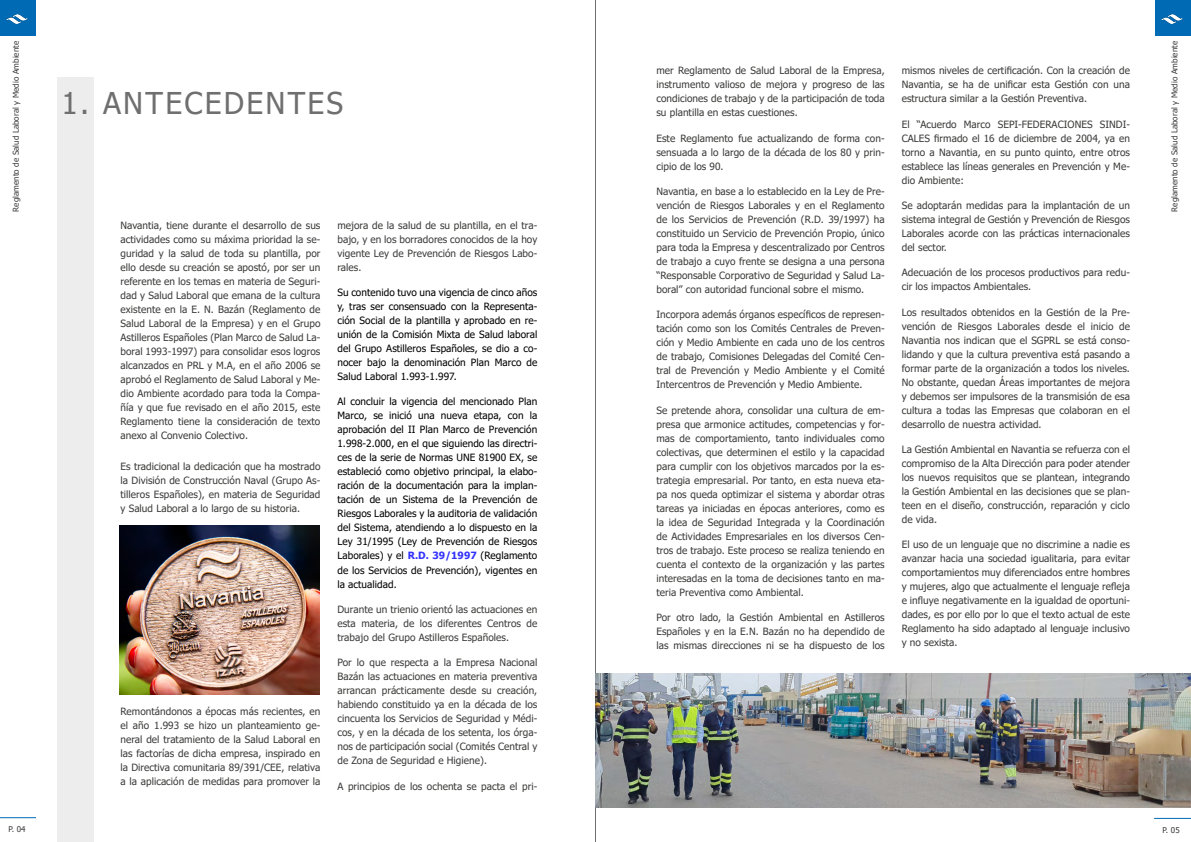
<style>
.page{position:relative;width:1191px;height:842px;background:#fff}
.page>*{position:absolute;margin:0;border:0;box-sizing:border-box;transform-origin:0 0}
.Elena_Título_princip{font:30px "Tahoma";letter-spacing:.075em;color:#706f6f}
.Elena_Texto{font:10px/14px "Tahoma";letter-spacing:.005em;color:#3c3c3b;text-align:justify}
.Elena_Texto-2{font:10px/14px "Tahoma";letter-spacing:.005em;color:#000;text-align:justify}
.Toc_1{font:10px/14px "Tahoma";letter-spacing:.005em;color:#3c3c3b;text-align:justify}
.t1{font:8px "Tahoma";letter-spacing:.005em;color:#3c3c3b}
.s1{font-weight:700;color:#33f}
</style>
<div class="page">
<div style="left:0;top:0;width:36px;height:36px;background:#006ab4"></div>
<div style="left:1155px;top:0;width:36px;height:36px;background:#006ab4"></div>
<img style="left:7px;top:15px;width:20px;height:9px">
<img style="left:1161px;top:15px;width:21px;height:9px">
<hr style="left:0;top:817px;width:36px;height:1px;background:#006ab4">
<hr style="left:1154px;top:818px;width:37px;height:1px;background:#006ab4">
<hr style="left:595px;top:0;width:1px;height:842px;background:#706f6f">
<div style="left:57px;top:78px;width:37px;height:764px;background:#ededed"></div>
<img style="left:595px;top:673px;width:596px;height:135px">
<img style="left:120px;top:525px;width:199px;height:169px">
<p class="t1" style="left:11px;top:211px;width:172px;rotate:-90deg">Reglamento de Salud Laboral y Medio Ambiente</p>
<p class="Elena_Título_princip" style="left:61px;top:83px;width:283px">1. ANTECEDENTES</p>
<p class="Toc_1" style="left:120px;top:219px;width:201px">Navantia, tiene durante el desarrollo de sus actividades como su máxima prioridad la se&shy;guridad y la salud de toda su plantilla, por ello desde su creación se apostó, por ser un referente en los temas en materia de Seguri&shy;dad y Salud Laboral que emana de la cultura existente en la E. N. Bazán (Reglamento de Salud Laboral de la Empresa) y en el Grupo Astilleros Españoles (Plan Marco de Salud La&shy;boral 1993-1997) para consolidar esos logros alcanzados en PRL y M.A, en el año 2006 se aprobó el Reglamento de Salud Laboral y Me&shy;dio Ambiente acordado para toda la Compa&shy;ñía y que fue revisado en el año 2015, este Reglamento tiene la consideración de texto anexo al Convenio Colectivo.</p>
<p class="Elena_Texto" style="left:120px;top:460px;width:201px">Es tradicional la dedicación que ha mostrado la División de Construcción Naval (Grupo As&shy;tilleros Españoles), en materia de Seguridad y Salud Laboral a lo largo de su historia.</p>
<p class="Elena_Texto" style="left:120px;top:705px;width:201px">Remontándonos a épocas más recientes, en el año 1.993 se hizo un planteamiento ge&shy;neral del tratamiento de la Salud Laboral en las factorías de dicha empresa, inspirado en la Directiva comunitaria 89/391/CEE, relativa a la aplicación de medidas para promover la</p>
<p class="Elena_Texto" style="left:337px;top:219px;width:201px">mejora de la salud de su plantilla, en el tra&shy;bajo, y en los borradores conocidos de la hoy vigente Ley de Prevención de Riesgos Labo&shy;rales.</p>
<p class="Elena_Texto-2" style="left:337px;top:286px;width:201px">Su contenido tuvo una vigencia de cinco años y, tras ser consensuado con la Representa&shy;ción Social de la plantilla y aprobado en re&shy;unión de la Comisión Mixta de Salud laboral del Grupo Astilleros Españoles, se dio a co&shy;nocer bajo la denominación Plan Marco de Salud Laboral 1.993-1.997.</p>
<p class="Elena_Texto-2" style="left:337px;top:395px;width:201px">Al concluir la vigencia del mencionado Plan Marco, se inició una nueva etapa, con la aprobación del II Plan Marco de Prevención 1.998-2.000, en el que siguiendo las directri&shy;ces de la serie de Normas UNE 81900 EX, se estableció como objetivo principal, la elabo&shy;ración de la documentación para la implan&shy;tación de un Sistema de la Prevención de Riesgos Laborales y la auditoria de validación del Sistema, atendiendo a lo dispuesto en la Ley 31/1995 (Ley de Prevención de Riesgos Laborales) y el <span class="s1">R.D. 39/1997</span> (Reglamento de los Servicios de Prevención), vigentes en la actualidad.</p>
<p class="Elena_Texto" style="left:337px;top:603px;width:201px">Durante un trienio orientó las actuaciones en esta materia, de los diferentes Centros de trabajo del Grupo Astilleros Españoles.</p>
<p class="Elena_Texto" style="left:337px;top:656px;width:201px">Por lo que respecta a la Empresa Nacional Bazán las actuaciones en materia preventiva arrancan prácticamente desde su creación, habiendo constituido ya en la década de los cincuenta los Servicios de Seguridad y Médi&shy;cos, y en la década de los setenta, los órga&shy;nos de participación social (Comités Central y de Zona de Seguridad e Higiene).</p>
<p class="Elena_Texto" style="left:337px;top:779px;width:201px">A principios de los ochenta se pacta el pri-</p>
<p class="Elena_Texto" style="left:656px;top:64px;width:230px">mer Reglamento de Salud Laboral de la Empresa, instrumento valioso de mejora y progreso de las condiciones de trabajo y de la participación de toda su plantilla en estas cuestiones.</p>
<p class="Elena_Texto" style="left:656px;top:132px;width:230px">Este Reglamento fue actualizando de forma con&shy;sensuada a lo largo de la década de los 80 y prin&shy;cipio de los 90.</p>
<p class="Elena_Texto" style="left:656px;top:185px;width:230px">Navantia, en base a lo establecido en la Ley de Pre&shy;vención de Riesgos Laborales y en el Reglamento de los Servicios de Prevención (R.D. 39/1997) ha constituido un Servicio de Prevención Propio, único para toda la Empresa y descentralizado por Centros de trabajo a cuyo frente se designa a una persona “Responsable Corporativo de Seguridad y Salud La&shy;boral” con autoridad funcional sobre el mismo.</p>
<p class="Elena_Texto" style="left:656px;top:308px;width:230px">Incorpora además órganos específicos de represen&shy;tación como son los Comités Centrales de Preven&shy;ción y Medio Ambiente en cada uno de los centros de trabajo, Comisiones Delegadas del Comité Cen&shy;tral de Prevención y Medio Ambiente y el Comité Intercentros de Prevención y Medio Ambiente.</p>
<p class="Elena_Texto" style="left:656px;top:404px;width:230px">Se pretende ahora, consolidar una cultura de em&shy;presa que armonice actitudes, competencias y for&shy;mas de comportamiento, tanto individuales como colectivas, que determinen el estilo y la capacidad para cumplir con los objetivos marcados por la es&shy;trategia empresarial. Por tanto, en esta nueva eta&shy;pa nos queda optimizar el sistema y abordar otras tareas ya iniciadas en épocas anteriores, como es la idea de Seguridad Integrada y la Coordinación de Actividades Empresariales en los diversos Cen&shy;tros de trabajo. Este proceso se realiza teniendo en cuenta el contexto de la organización y las partes interesadas en la toma de decisiones tanto en ma&shy;teria Preventiva como Ambiental.</p>
<p class="Elena_Texto" style="left:656px;top:611px;width:230px">Por otro lado, la Gestión Ambiental en Astilleros Españoles y en la E.N. Bazán no ha dependido de las mismas direcciones ni se ha dispuesto de los</p>
<p class="Elena_Texto" style="left:901px;top:64px;width:230px">mismos niveles de certificación. Con la creación de Navantia, se ha de unificar esta Gestión con una estructura similar a la Gestión Preventiva.</p>
<p class="Elena_Texto" style="left:901px;top:118px;width:230px">El “Acuerdo Marco SEPI-FEDERACIONES SINDI-CALES firmado el 16 de diciembre de 2004, ya en torno a Navantia, en su punto quinto, entre otros establece las líneas generales en Prevención y Me&shy;dio Ambiente:</p>
<p class="Elena_Texto" style="left:901px;top:199px;width:230px">Se adoptarán medidas para la implantación de un sistema integral de Gestión y Prevención de Riesgos Laborales acorde con las prácticas internacionales del sector.</p>
<p class="Elena_Texto" style="left:901px;top:266px;width:230px">Adecuación de los procesos productivos para redu&shy;cir los impactos Ambientales.</p>
<p class="Elena_Texto" style="left:901px;top:306px;width:230px">Los resultados obtenidos en la Gestión de la Pre&shy;vención de Riesgos Laborales desde el inicio de Navantia nos indican que el SGPRL se está conso&shy;lidando y que la cultura preventiva está pasando a formar parte de la organización a todos los niveles.<br>No obstante, quedan Áreas importantes de mejora y debemos ser impulsores de la transmisión de esa cultura a todas las Empresas que colaboran en el desarrollo de nuestra actividad.</p>
<p class="Elena_Texto" style="left:901px;top:443px;width:230px">La Gestión Ambiental en Navantia se refuerza con el compromiso de la Alta Dirección para poder atender los nuevos requisitos que se plantean, integrando la Gestión Ambiental en las decisiones que se plan&shy;teen en el diseño, construcción, reparación y ciclo de vida.</p>
<p class="Elena_Texto" style="left:901px;top:538px;width:230px">El uso de un lenguaje que no discrimine a nadie es avanzar hacia una sociedad igualitaria, para evitar comportamientos muy diferenciados entre hombres y mujeres, algo que actualmente el lenguaje refleja e influye negativamente en la igualdad de oportuni&shy;dades, es por ello por lo que el texto actual de este Reglamento ha sido adaptado al lenguaje inclusivo y no sexista.</p>
<p class="t1" style="left:1169px;top:211px;width:172px;rotate:-90deg">Reglamento de Salud Laboral y Medio Ambiente</p>
<p class="t1" style="left:9px;top:823px;width:19px">P. 04</p>
<p class="t1" style="left:1162px;top:824px;width:19px">P. 05</p>
</div>
